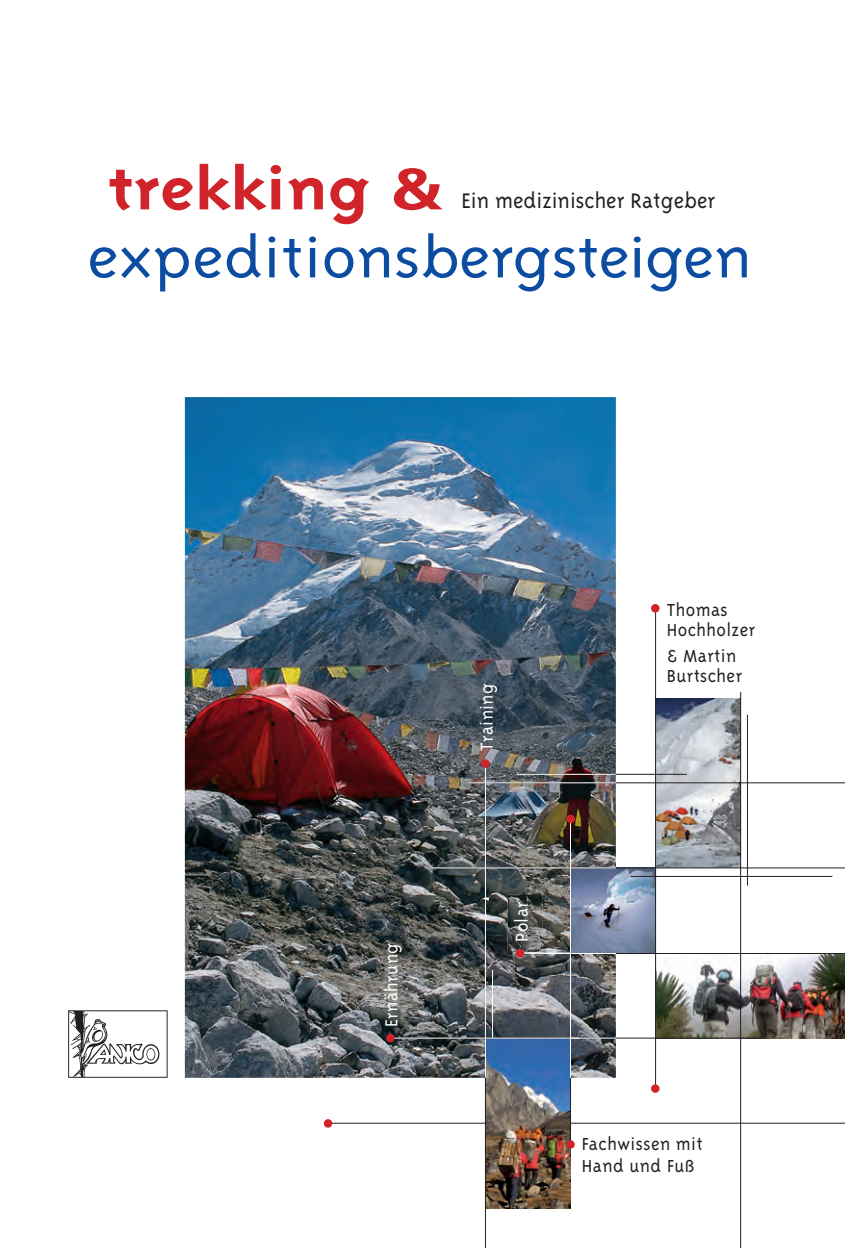
<style>
.page{position:relative;width:845px;height:1248px;background:#fff}
.page>*{position:absolute;margin:0;border:0;box-sizing:border-box;transform-origin:0 0}
.t1{font:700 66px "Triplex";letter-spacing:.01em;color:#d1232a;scale:1.15 1}
.t2{font:300 64px "Triplex";color:#0d4da1;scale:1.15 1}
.t3{font:300 24.2px "Triplex";color:#231f20}
.t4{font:300 20px/20px "Triplex";letter-spacing:.02em;color:#231f20}
.t5{font:300 20px "Triplex";letter-spacing:.02em;color:#fff}
.s1{font-family:"Univers";font-size:56px}
</style>
<div class="page">
<img style="left:185px;top:397px;width:431px;height:680px">
<img style="left:571px;top:868px;width:84px;height:84px">
<img style="left:656px;top:698px;width:84px;height:169px">
<img style="left:656px;top:953px;width:189px;height:84px">
<svg style="left:68px;top:1010px;width:100px;height:67px"></svg>
<hr style="left:431px;top:867px;width:414px;height:1px;background:#231f20">
<hr style="left:431px;top:867px;width:185px;height:1px;background:#fff">
<hr style="left:519px;top:952px;width:326px;height:1px;background:#231f20">
<hr style="left:519px;top:952px;width:97px;height:1px;background:#fff">
<hr style="left:327px;top:1122px;width:518px;height:1px;background:#231f20">
<hr style="left:468px;top:782px;width:377px;height:1px;background:#231f20">
<hr style="left:468px;top:782px;width:148px;height:1px;background:#fff">
<hr style="left:655px;top:609px;width:1px;height:479px;background:#231f20">
<hr style="left:740px;top:692px;width:1px;height:555px;background:#231f20">
<div style="left:651px;top:604px;width:8px;height:8px;background:#d1232a;border-radius:50%"></div>
<div style="left:324px;top:1119px;width:8px;height:8px;background:#d1232a;border-radius:50%"></div>
<div style="left:516px;top:949px;width:8px;height:8px;background:#d1232a;border-radius:50%"></div>
<div style="left:651px;top:1084px;width:8px;height:8px;background:#d1232a;border-radius:50%"></div>
<hr style="left:630px;top:875px;width:202px;height:1px;background:#231f20">
<hr style="left:492px;top:969px;width:1px;height:171px;background:#fff">
<hr style="left:747px;top:714px;width:1px;height:171px;background:#231f20">
<hr style="left:516px;top:773px;width:171px;height:1px;background:#231f20">
<hr style="left:516px;top:773px;width:100px;height:1px;background:#fff">
<img style="left:377px;top:936px;width:39px;height:104px">
<img style="left:486px;top:1038px;width:84px;height:170px">
<hr style="left:383px;top:1037px;width:386px;height:1px;background:#231f20">
<hr style="left:390px;top:1037px;width:189px;height:1px;background:#fff">
<hr style="left:571px;top:1037px;width:45px;height:1px;background:#fff">
<hr style="left:485px;top:760px;width:1px;height:487px;background:#231f20">
<hr style="left:485px;top:765px;width:1px;height:312px;background:#fff">
<hr style="left:570px;top:820px;width:1px;height:325px;background:#231f20">
<hr style="left:570px;top:820px;width:1px;height:257px;background:#fff">
<div style="left:566px;top:1140px;width:9px;height:8px;background:#d1232a;border-radius:50%"></div>
<div style="left:386px;top:1033px;width:8px;height:9px;background:#d1232a;border-radius:50%"></div>
<div style="left:566px;top:814px;width:9px;height:9px;background:#d1232a;border-radius:50%"></div>
<div style="left:481px;top:759px;width:8px;height:8px;background:#d1232a;border-radius:50%"></div>
<img style="left:508px;top:894px;width:35px;height:61px">
<svg style="left:516px;top:949px;width:27px;height:6px"></svg>
<p class="t1" style="left:108px;top:152px;width:292px">trekking <span class="s1">&amp;</span></p>
<p class="t2" style="left:87px;top:222px;width:579px">expeditionsbergsteigen</p>
<p class="t3" style="left:461px;top:187px;width:255px">Ein medizinischer Ratgeber</p>
<p class="t5" style="left:380px;top:1026px;width:85px;rotate:-90deg">Ernährung</p>
<p class="t5" style="left:475px;top:751px;width:69px;rotate:-90deg">Training</p>
<p class="t5" style="left:510px;top:941px;width:42px;rotate:-90deg">Polar</p>
<p class="t4" style="left:667px;top:599px;width:90px">Thomas<br>Hochholzer</p>
<p class="t4" style="left:667px;top:645px;width:77px">&amp; Martin<br>Burtscher</p>
<p class="t4" style="left:582px;top:1132px;width:122px;line-height:22px">Fachwissen mit<br>Hand und Fuß</p>
</div>
